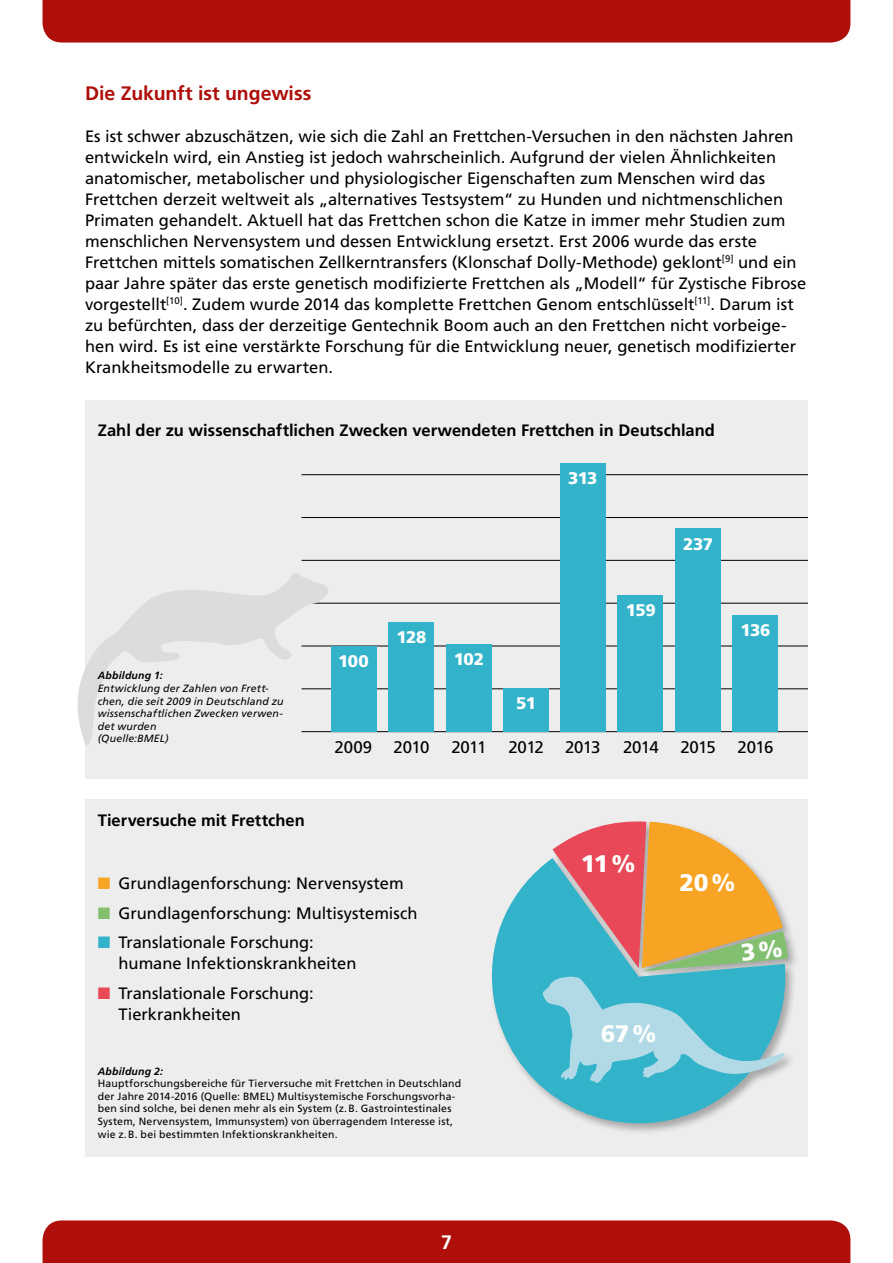
<style>
.page{position:relative;width:893px;height:1263px;background:#fff}
.page>*{position:absolute;margin:0;border:0;box-sizing:border-box;transform-origin:0 0}
.t1{font:900 24px "Frutiger LT Std";color:#fff}
.t2{font:700 19.5px "Frutiger LT Std";letter-spacing:-.005em;color:#ae0f0a}
.t3{font:700 19.5px "Frutiger LT Std";color:#fff}
.t4{font:16.8px "Frutiger LT Std";letter-spacing:-.04em;color:#000}
.t5{font:900 16.8px "Frutiger LT Std";letter-spacing:-.03em;color:#fff}
.t6{font:16.5px/21px "Frutiger LT Std";color:#000}
.t7{font:700 16.5px "Frutiger LT Std";color:#000}
.t8{font:10.5px/12.6px "Frutiger LT Std";letter-spacing:.02em;color:#000}
.t9{font:italic 10.5px/12.6px "Frutiger LT Std";letter-spacing:.02em;color:#000}
.t10{font:italic 700 10.5px "Frutiger LT Std";letter-spacing:.02em;color:#000}
</style>
<div class="page">
<div style="left:43px;top:0;width:807px;height:43px;background:#ae0f0a"></div>
<div style="left:85px;top:400px;width:723px;height:378px;background:#ededed"></div>
<hr style="left:302px;top:731px;width:506px;height:1px;background:#000">
<hr style="left:302px;top:688px;width:506px;height:1px;background:#000">
<hr style="left:302px;top:646px;width:506px;height:1px;background:#000">
<hr style="left:302px;top:603px;width:506px;height:1px;background:#000">
<hr style="left:302px;top:560px;width:506px;height:1px;background:#000">
<hr style="left:302px;top:517px;width:506px;height:1px;background:#000">
<hr style="left:302px;top:474px;width:506px;height:1px;background:#000">
<div style="left:732px;top:615px;width:46px;height:117px;background:#32b3ca"></div>
<div style="left:675px;top:529px;width:45px;height:203px;background:#32b3ca"></div>
<div style="left:618px;top:596px;width:45px;height:136px;background:#32b3ca"></div>
<div style="left:560px;top:463px;width:46px;height:269px;background:#32b3ca"></div>
<div style="left:503px;top:688px;width:46px;height:44px;background:#32b3ca"></div>
<div style="left:446px;top:644px;width:45px;height:88px;background:#32b3ca"></div>
<div style="left:388px;top:622px;width:46px;height:110px;background:#32b3ca"></div>
<div style="left:331px;top:646px;width:46px;height:86px;background:#32b3ca"></div>
<div style="left:85px;top:799px;width:723px;height:357px;background:#ededed"></div>
<svg style="left:492px;top:866px;width:300px;height:264px;fill:#32b3ca"></svg>
<svg style="left:77px;top:573px;width:253px;height:172px"></svg>
<div style="left:43px;top:1220px;width:807px;height:43px;background:#ae0f0a"></div>
<svg style="left:542px;top:821px;width:246px;height:262px"></svg>
<p class="t2" style="left:85px;top:81px;width:228px">Die Zukunft ist ungewiss</p>
<p class="t6" style="left:85px;top:126px;width:723px">Es ist schwer abzuschätzen, wie sich die Zahl an Frettchen-Versuchen in den nächsten Jahren entwickeln wird, ein Anstieg ist jedoch wahrscheinlich. Aufgrund der vielen Ähnlichkeiten anatomischer, metabolischer und physiologischer Eigenschaften zum Menschen wird das Frettchen derzeit weltweit als „alternatives Testsystem“ zu Hunden und nichtmenschlichen Primaten gehandelt. Aktuell hat das Frettchen schon die Katze in immer mehr Studien zum menschlichen Nervensystem und dessen Entwicklung ersetzt. Erst 2006 wurde das erste Frettchen mittels somatischen Zellkerntransfers (Klonschaf Dolly-Methode) geklont<sup>[9]</sup> und ein paar Jahre später das erste genetisch modifizierte Frettchen als „Modell“ für Zystische Fibrose vorgestellt<sup>[10]</sup>. Zudem wurde 2014 das komplette Frettchen Genom entschlüsselt<sup>[11]</sup>. Darum ist zu befürchten, dass der derzeitige Gentechnik Boom auch an den Frettchen nicht vorbeige&shy;hen wird. Es ist eine verstärkte Forschung für die Entwicklung neuer, genetisch modifizierter Krankheitsmodelle zu erwarten.</p>
<p class="t7" style="left:98px;top:420px;width:619px">Zahl der zu wissenschaftlichen Zwecken verwendeten Frettchen in Deutschland</p>
<p class="t10" style="left:98px;top:669px;width:66px">Abbildung 1:</p>
<p class="t9" style="left:98px;top:682px;width:187px">Entwicklung der Zahlen von Frett&shy;chen, die seit 2009 in Deutschland zu wissenschaftlichen Zwecken verwen&shy;det wurden<br>(Quelle:BMEL)</p>
<p class="t7" style="left:98px;top:811px;width:209px">Tierversuche mit Frettchen</p>
<p class="t5" style="left:338px;top:651px;width:32px">100</p>
<p class="t5" style="left:397px;top:627px;width:31px">128</p>
<p class="t5" style="left:454px;top:649px;width:32px">102</p>
<p class="t5" style="left:516px;top:693px;width:21px">51</p>
<p class="t5" style="left:568px;top:468px;width:31px">313</p>
<p class="t5" style="left:626px;top:600px;width:31px">159</p>
<p class="t5" style="left:683px;top:533px;width:32px">237</p>
<p class="t5" style="left:740px;top:620px;width:31px">136</p>
<p class="t4" style="left:335px;top:737px;width:39px">2009</p>
<p class="t4" style="left:394px;top:737px;width:37px">2010</p>
<p class="t4" style="left:451px;top:737px;width:36px">2011</p>
<p class="t4" style="left:508px;top:737px;width:37px">2012</p>
<p class="t4" style="left:565px;top:737px;width:37px">2013</p>
<p class="t4" style="left:623px;top:737px;width:37px">2014</p>
<p class="t4" style="left:680px;top:737px;width:37px">2015</p>
<p class="t4" style="left:738px;top:737px;width:37px">2016</p>
<p class="t6" style="left:119px;top:869px;width:300px;line-height:29.5px">Grundlagenforschung: Nervensystem<br>Grundlagenforschung: Multisystemisch<br>Translationale Forschung:</p>
<p class="t6" style="left:119px;top:949px;width:239px;line-height:29.5px">humane Infektionskrankheiten<br>Translationale Forschung:</p>
<p class="t6" style="left:119px;top:1004px;width:124px">Tierkrankheiten</p>
<p class="t10" style="left:98px;top:1065px;width:67px">Abbildung 2:</p>
<p class="t8" style="left:98px;top:1077px;width:365px">Hauptforschungsbereiche für Tierversuche mit Frettchen in Deutschland der Jahre 2014-2016 (Quelle: BMEL) Multisystemische Forschungsvorha&shy;ben sind solche, bei denen mehr als ein System (z.B. Gastrointestinales System, Nervensystem, Immunsystem) von überragendem Interesse ist, wie z.B. bei bestimmten Infektionskrankheiten.</p>
<p class="t3" style="left:441px;top:1231px;width:12px">7</p>
<h1 class="t1" style="left:581px;top:849px;width:56px">11 %</h1>
<h1 class="t1" style="left:680px;top:868px;width:58px">20 %</h1>
<h1 class="t1" style="left:601px;top:1019px;width:57px">67 %</h1>
</div>
